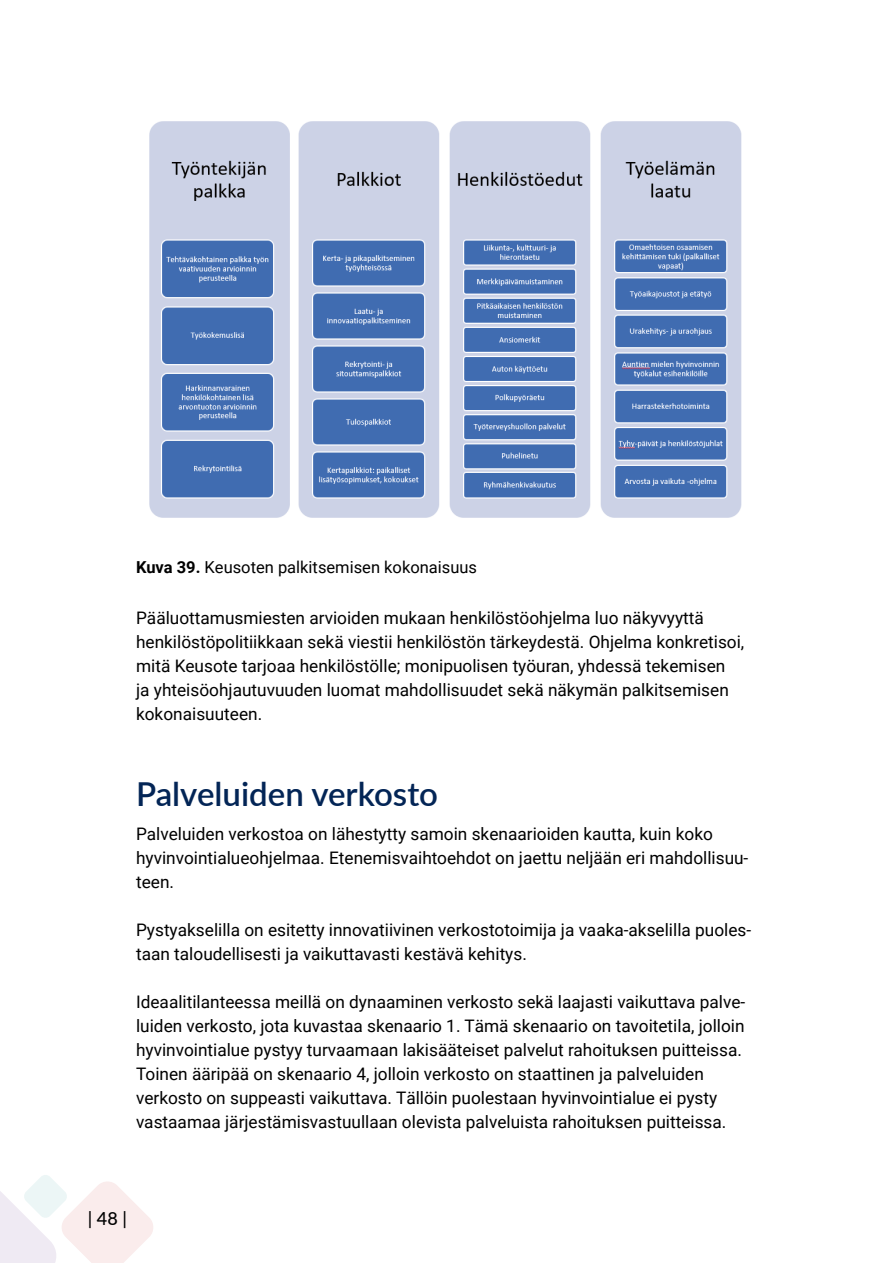
<style>
.page{position:relative;width:893px;height:1263px;background:#fff}
.page>*{position:absolute;margin:0;border:0;box-sizing:border-box;transform-origin:0 0}
.h3_otsikko{font:600 33px "Lato";color:#032556}
.t1{font:500 18px "Lato";color:#000}
.p_leipis{font:17.25px/24px "Roboto";color:#000}
.p_kuvateksti{font:16.5px "Roboto";color:#000}
.s1{font-weight:700}
</style>
<div class="page">
<svg style="left:0;top:1175px;width:153px;height:88px"></svg>
<img style="left:149px;top:121px;width:593px;height:397px">
<img style="left:149px;top:121px;width:135px;height:176px">
<p class="p_kuvateksti" style="left:136px;top:555px;width:342px"><span class="s1">Kuva 39.</span> Keusoten palkitsemisen kokonaisuus</p>
<p class="p_leipis" style="left:136px;top:605px;width:610px">Pääluottamusmiesten arvioiden mukaan henkilöstöohjelma luo näkyvyyttä henkilöstöpolitiikkaan sekä viestii henkilöstön tärkeydestä. Ohjelma konkretisoi, mitä Keusote tarjoaa henkilöstölle; monipuolisen työuran, yhdessä tekemisen<br>ja yhteisöohjautuvuuden luomat mahdollisuudet sekä näkymän palkitsemisen kokonaisuuteen.</p>
<h3 class="h3_otsikko" style="left:136px;top:770px;width:304px">Palveluiden verkosto</h3>
<p class="p_leipis" style="left:136px;top:821px;width:614px">Palveluiden verkostoa on lähestytty samoin skenaarioiden kautta, kuin koko hyvinvointialueohjelmaa. Etenemisvaihtoehdot on jaettu neljään eri mahdollisuu&shy;teen.</p>
<p class="p_leipis" style="left:136px;top:917px;width:617px">Pystyakselilla on esitetty innovatiivinen verkostotoimija ja vaaka-akselilla puoles&shy;taan taloudellisesti ja vaikuttavasti kestävä kehitys.</p>
<p class="p_leipis" style="left:136px;top:989px;width:611px">Ideaalitilanteessa meillä on dynaaminen verkosto sekä laajasti vaikuttava palve&shy;luiden verkosto, jota kuvastaa skenaario 1. Tämä skenaario on tavoitetila, jolloin hyvinvointialue pystyy turvaamaan lakisääteiset palvelut rahoituksen puitteissa.<br>Toinen ääripää on skenaario 4, jolloin verkosto on staattinen ja palveluiden verkosto on suppeasti vaikuttava. Tällöin puolestaan hyvinvointialue ei pysty vastaamaa järjestämisvastuullaan olevista palveluista rahoituksen puitteissa.</p>
<p class="t1" style="left:88px;top:1206px;width:41px">| 48 |</p>
</div>
